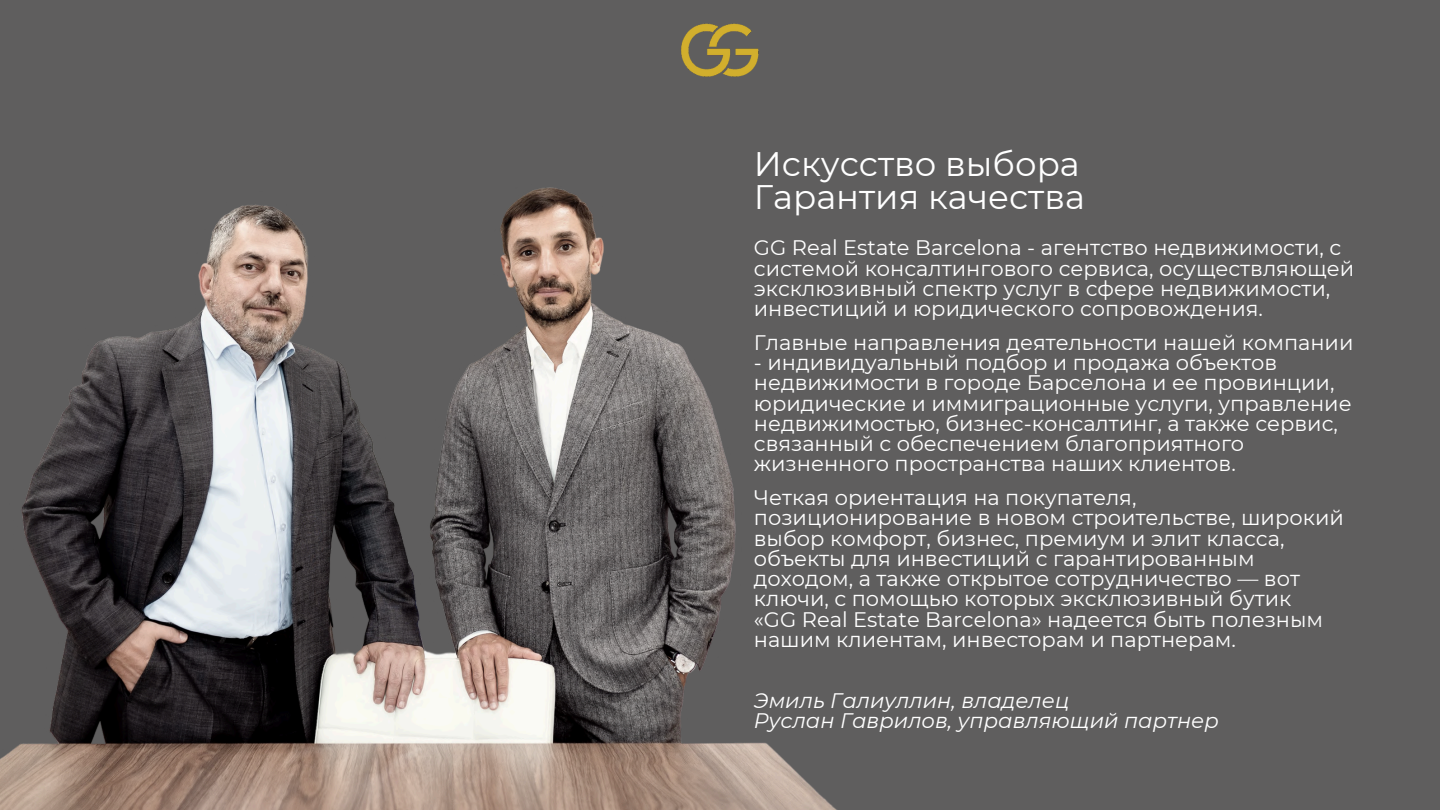
<style>
.page{position:relative;width:1440px;height:810px;background:#5f5e5e}
.page>*{position:absolute;margin:0;border:0;box-sizing:border-box;transform-origin:0 0}
.t1{font:34px/33px "Montserrat";color:#fff}
.t2{font:21px/20.2px "Montserrat";color:#fff}
.t3{font:italic 21px "Montserrat";color:#fff}
</style>
<div class="page">
<img style="left:681px;top:23px;width:78px;height:54px">
<img style="left:0;top:187px;width:837px;height:623px">
<h1 class="t1" style="left:754px;top:147px;width:332px">Искусство выбора<br>Гарантия качества</h1>
<p class="t2" style="left:754px;top:238px;width:602px">GG Real Estate Barcelona - агентство недвижимости, с системой консалтингового сервиса, осуществляющей эксклюзивный спектр услуг в сфере недвижимости, инвестиций и юридического сопровождения.</p>
<p class="t2" style="left:754px;top:332px;width:601px">Главные направления деятельности нашей компании</p>
<p class="t2" style="left:754px;top:353px;width:599px">- индивидуальный подбор и продажа объектов недвижимости в городе Барселона и ее провинции, юридические и иммиграционные услуги, управление недвижимостью, бизнес-консалтинг, а также сервис, связанный с обеспечением благоприятного жизненного пространства наших клиентов.</p>
<p class="t2" style="left:754px;top:488px;width:592px">Четкая ориентация на покупателя, позиционирование в новом строительстве, широкий выбор комфорт, бизнес, премиум и элит класса, объекты для инвестиций с гарантированным доходом, а также открытое сотрудничество — вот ключи, с помощью которых эксклюзивный бутик</p>
<p class="t2" style="left:754px;top:609px;width:571px">«GG Real Estate Barcelona» надеется быть полезным нашим клиентам, инвесторам и партнерам.</p>
<p class="t3" style="left:754px;top:687px;width:317px">Эмиль Галиуллин, владелец</p>
<p class="t3" style="left:754px;top:708px;width:466px">Руслан Гаврилов, управляющий партнер</p>
</div>
